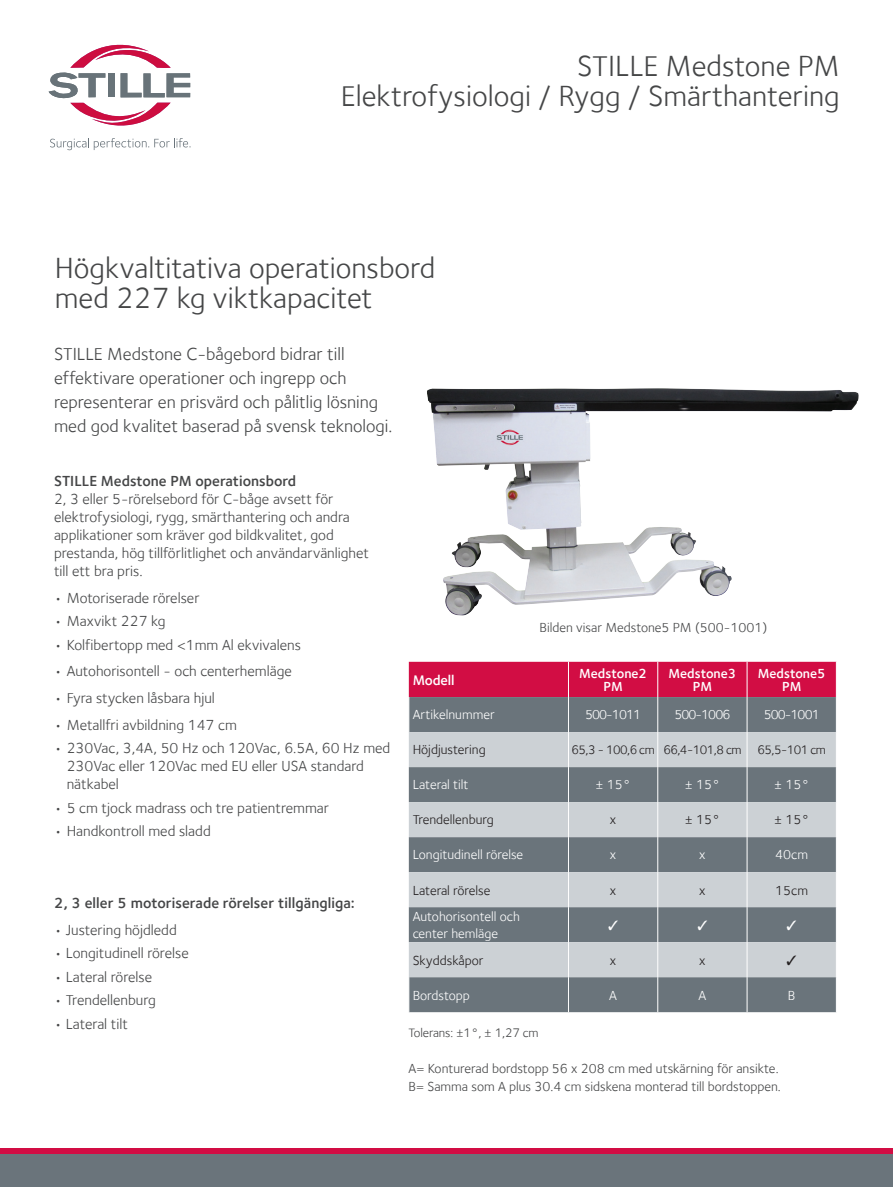
<style>
.page{position:relative;width:893px;height:1187px;background:#fff}
.page>*{position:absolute;margin:0;border:0;box-sizing:border-box;transform-origin:0 0}
.t1{font:30px/30px "Foundry Sterling";color:#454647}
.Subhead{font:18px/24px "Foundry Sterling";color:#454647}
.Subhead-2{font:15px/18px "Foundry Sterling";color:#454647}
.Subhead-3{font:600 15px "Foundry Sterling";letter-spacing:.005em;color:#454647}
.t2{font:600 14.25px "Foundry Sterling";letter-spacing:-.01em;color:#fff}
.Subhead-4{font:13.5px/18px "Foundry Sterling";color:#454647}
.t3{font:13.5px/16.5px "Foundry Sterling";color:#fff}
.t4{font:13.5px "Foundry Sterling";color:#231f20}
.t5{font:600 13.5px/13.5px "Foundry Sterling";color:#fff;text-align:center}
.t6{font:12.75px "Foundry Sterling";letter-spacing:-.04em;color:#231f20}
.Subhead-5{font:12.75px "Foundry Sterling";letter-spacing:-.01em;color:#454647}
.s1{font-weight:600}
</style>
<div class="page">
<div style="left:0;top:1147px;width:893px;height:39px;background:#d20d44"></div>
<div style="left:0;top:1154px;width:893px;height:32px;background:#6a747b"></div>
<svg style="left:49px;top:45px;width:141px;height:80px"></svg>
<svg style="left:50px;top:138px;width:141px;height:12px"></svg>
<div style="left:409px;top:661px;width:427px;height:36px;background:#d20d44"></div>
<div style="left:410px;top:697px;width:426px;height:315px;background:#6a747b"></div>
<svg style="left:409px;top:732px;width:427px;height:245px;background:#a2a9af"></svg>
<hr style="left:568px;top:732px;width:1px;height:35px;background:#fff">
<hr style="left:657px;top:732px;width:1px;height:35px;background:#fff">
<hr style="left:747px;top:732px;width:1px;height:35px;background:#fff">
<hr style="left:568px;top:802px;width:1px;height:35px;background:#fff">
<hr style="left:657px;top:802px;width:1px;height:35px;background:#fff">
<hr style="left:747px;top:802px;width:1px;height:35px;background:#fff">
<hr style="left:568px;top:837px;width:1px;height:35px;background:#fff">
<hr style="left:657px;top:837px;width:1px;height:35px;background:#fff">
<hr style="left:747px;top:837px;width:1px;height:35px;background:#fff">
<hr style="left:568px;top:661px;width:1px;height:36px;background:#fff">
<hr style="left:657px;top:661px;width:1px;height:36px;background:#fff">
<hr style="left:747px;top:661px;width:1px;height:36px;background:#fff">
<hr style="left:568px;top:872px;width:1px;height:35px;background:#fff">
<hr style="left:747px;top:872px;width:1px;height:35px;background:#fff">
<hr style="left:657px;top:872px;width:1px;height:35px;background:#fff">
<hr style="left:568px;top:907px;width:1px;height:35px;background:#fff">
<hr style="left:747px;top:907px;width:1px;height:35px;background:#fff">
<hr style="left:657px;top:907px;width:1px;height:35px;background:#fff">
<hr style="left:568px;top:942px;width:1px;height:35px;background:#fff">
<hr style="left:747px;top:942px;width:1px;height:35px;background:#fff">
<hr style="left:657px;top:942px;width:1px;height:35px;background:#fff">
<hr style="left:568px;top:977px;width:1px;height:35px;background:#fff">
<hr style="left:747px;top:977px;width:1px;height:35px;background:#fff">
<hr style="left:657px;top:977px;width:1px;height:35px;background:#fff">
<hr style="left:568px;top:767px;width:1px;height:35px;background:#fff">
<hr style="left:747px;top:767px;width:1px;height:35px;background:#fff">
<hr style="left:657px;top:767px;width:1px;height:35px;background:#fff">
<hr style="left:568px;top:697px;width:1px;height:35px;background:#fff">
<hr style="left:747px;top:697px;width:1px;height:35px;background:#fff">
<hr style="left:657px;top:697px;width:1px;height:35px;background:#fff">
<img style="left:427px;top:388px;width:306px;height:228px">
<svg style="left:608px;top:920px;width:10px;height:9px"></svg>
<svg style="left:698px;top:920px;width:9px;height:9px"></svg>
<svg style="left:787px;top:920px;width:9px;height:9px"></svg>
<svg style="left:787px;top:955px;width:9px;height:9px"></svg>
<p class="t1" style="left:577px;top:51px;width:264px">STILLE Medstone PM</p>
<p class="t1" style="left:341px;top:81px;width:500px">Elektrofysiologi / Rygg / Smärthantering</p>
<p class="t1" style="left:55px;top:253px;width:382px">Högkvaltitativa operationsbord med 227 kg viktkapacitet</p>
<p class="Subhead" style="left:54px;top:342px;width:340px">STILLE Medstone C-bågebord bidrar till effektivare operationer och ingrepp och representerar en prisvärd och pålitlig lösning med god kvalitet baserad på svensk teknologi.</p>
<p class="Subhead-2" style="left:54px;top:472px;width:316px"><span class="s1">STILLE Medstone PM operationsbord<br></span>2, 3 eller 5-rörelsebord för C-båge avsett för elektrofysiologi, rygg, smärthantering och andra applikationer som kräver god bildkvalitet, god prestanda, hög tillförlitlighet och användarvänlighet till ett bra pris.</p>
<p class="Subhead-2" style="left:54px;top:588px;width:147px">• Motoriserade rörelser</p>
<p class="Subhead-2" style="left:54px;top:612px;width:113px">• Maxvikt 227 kg</p>
<p class="Subhead-2" style="left:54px;top:635px;width:249px">• Kolfibertopp med &lt;1mm Al ekvivalens</p>
<p class="Subhead-2" style="left:54px;top:662px;width:239px">• Autohorisontell - och centerhemläge</p>
<p class="Subhead-2" style="left:54px;top:688px;width:162px">• Fyra stycken låsbara hjul</p>
<p class="Subhead-2" style="left:54px;top:715px;width:184px">• Metallfri avbildning 147 cm</p>
<p class="Subhead-2" style="left:67px;top:738px;width:325px;text-indent:-13px">• 230Vac, 3,4A, 50 Hz och 120Vac, 6.5A, 60 Hz med<br>230Vac eller 120Vac med EU eller USA standard nätkabel</p>
<p class="Subhead-2" style="left:54px;top:798px;width:277px">• 5 cm tjock madrass och tre patientremmar</p>
<p class="Subhead-2" style="left:54px;top:822px;width:158px">• Handkontroll med sladd</p>
<p class="Subhead-3" style="left:54px;top:894px;width:302px">2, 3 eller 5 motoriserade rörelser tillgängliga:</p>
<p class="Subhead-2" style="left:54px;top:920px;width:124px">• Justering höjdledd</p>
<p class="Subhead-2" style="left:54px;top:944px;width:136px">• Longitudinell rörelse</p>
<p class="Subhead-2" style="left:54px;top:967px;width:100px">• Lateral rörelse</p>
<p class="Subhead-2" style="left:54px;top:991px;width:103px">• Trendellenburg</p>
<p class="Subhead-2" style="left:54px;top:1014px;width:76px">• Lateral tilt</p>
<p class="Subhead-4" style="left:540px;top:618px;width:229px">Bilden visar Medstone5 PM (500-1001)</p>
<p class="t2" style="left:413px;top:671px;width:43px">Modell</p>
<p class="t5" style="left:579px;top:666px;width:69px">Medstone2<br>PM</p>
<p class="t5" style="left:668px;top:666px;width:69px">Medstone3<br>PM</p>
<p class="t5" style="left:758px;top:666px;width:69px">Medstone5<br>PM</p>
<p class="t3" style="left:413px;top:706px;width:84px">Artikelnummer</p>
<p class="t3" style="left:585px;top:706px;width:58px">500-1011</p>
<p class="t3" style="left:674px;top:706px;width:58px">500-1006</p>
<p class="t3" style="left:764px;top:706px;width:58px">500-1001</p>
<p class="t4" style="left:413px;top:742px;width:75px">Höjdjustering</p>
<p class="t6" style="left:571px;top:742px;width:85px">65,3 - 100,6 cm</p>
<p class="t6" style="left:663px;top:742px;width:80px">66,4-101,8 cm</p>
<p class="t6" style="left:757px;top:742px;width:70px">65,5-101 cm</p>
<p class="t3" style="left:413px;top:776px;width:57px">Lateral tilt</p>
<p class="t3" style="left:595px;top:776px;width:37px">± 15°</p>
<p class="t3" style="left:685px;top:776px;width:37px">± 15°</p>
<p class="t3" style="left:774px;top:776px;width:37px">± 15°</p>
<p class="t4" style="left:413px;top:812px;width:83px">Trendellenburg</p>
<p class="t4" style="left:610px;top:812px;width:8px">x</p>
<p class="t4" style="left:685px;top:812px;width:37px">± 15°</p>
<p class="t4" style="left:774px;top:812px;width:37px">± 15°</p>
<p class="t3" style="left:413px;top:846px;width:112px">Longitudinell rörelse</p>
<p class="t3" style="left:610px;top:846px;width:8px">x</p>
<p class="t3" style="left:699px;top:846px;width:8px">x</p>
<p class="t3" style="left:775px;top:846px;width:34px">40cm</p>
<p class="t4" style="left:413px;top:882px;width:79px">Lateral rörelse</p>
<p class="t4" style="left:610px;top:882px;width:8px">x</p>
<p class="t4" style="left:699px;top:882px;width:8px">x</p>
<p class="t4" style="left:775px;top:882px;width:34px">15cm</p>
<p class="t3" style="left:413px;top:908px;width:109px">Autohorisontell och center hemläge</p>
<p class="t4" style="left:413px;top:952px;width:72px">Skyddskåpor</p>
<p class="t4" style="left:610px;top:952px;width:8px">x</p>
<p class="t4" style="left:699px;top:952px;width:8px">x</p>
<p class="t3" style="left:413px;top:986px;width:59px">Bordstopp</p>
<p class="t3" style="left:609px;top:986px;width:9px">A</p>
<p class="t3" style="left:698px;top:986px;width:9px">A</p>
<p class="t3" style="left:788px;top:986px;width:9px">B</p>
<p class="Subhead-5" style="left:409px;top:1025px;width:131px">Tolerans: ±1°, ± 1,27 cm</p>
<p class="Subhead-4" style="left:409px;top:1059px;width:374px">A= Konturerad bordstopp 56 x 208 cm med utskärning för ansikte.<br>B= Samma som A plus 30.4 cm sidskena monterad till bordstoppen.</p>
</div>
